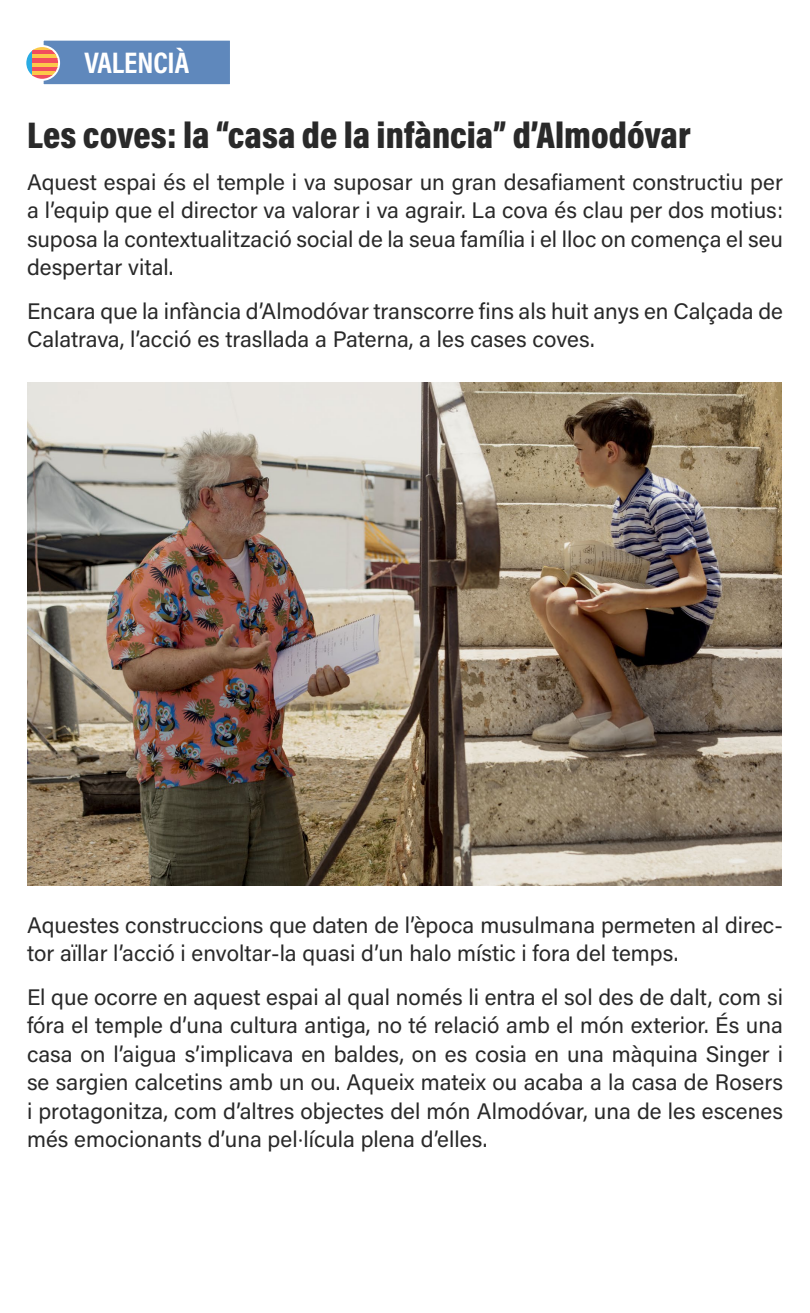
<style>
.page{position:relative;width:810px;height:1313px;background:#fff}
.page>*{position:absolute;margin:0;border:0;box-sizing:border-box;transform-origin:0 0}
.t1{font:900 37.5px "Acumin Pro Cond";color:#292929}
.t2{font:700 30px "Acumin Pro Cond";letter-spacing:-.005em;color:#fff}
.t3{font:22.5px/28.5px "Acumin Variable Concept";letter-spacing:.02em;color:#292929;text-align:justify}
.s1{font-family:"Calibri"}
</style>
<div class="page">
<div style="left:43px;top:40px;width:187px;height:45px;background:#5f88bc"></div>
<div style="left:24px;top:45px;width:36px;height:36px;background:#fff;border-radius:50%"></div>
<svg style="left:26px;top:51px;width:6px;height:24px"></svg>
<svg style="left:33px;top:47px;width:25px;height:3px"></svg>
<div style="left:32px;top:50px;width:26px;height:5px;background:#f24d5e"></div>
<div style="left:32px;top:54px;width:26px;height:5px;background:#fcc94a"></div>
<hr style="left:32px;top:59px;width:26px;height:4px;background:#f24d5e">
<hr style="left:32px;top:63px;width:26px;height:4px;background:#fcc94a">
<hr style="left:32px;top:67px;width:26px;height:4px;background:#f24d5e">
<svg style="left:32px;top:71px;width:26px;height:4px"></svg>
<svg style="left:32px;top:75px;width:26px;height:4px"></svg>
<img style="left:27px;top:383px;width:754px;height:502px">
<h2 class="t2" style="left:84px;top:42px;width:106px">VALENCIÀ</h2>
<h1 class="t1" style="left:27px;top:110px;width:665px">Les coves: la “casa de la infància” d’Almodóvar</h1>
<p class="t3" style="left:27px;top:167px;width:757px">Aquest espai és el temple i va suposar un gran desafiament constructiu per a l’equip que el director va valorar i va agrair. La cova és clau per dos motius: suposa la contextualització social de la seua família i el lloc on comença el seu despertar vital.</p>
<p class="t3" style="left:27px;top:296px;width:757px">Encara que la infància d’Almodóvar transcorre fins als huit anys en Calçada de<br>Calatrava, l’acció es trasllada a Paterna, a les cases coves.</p>
<p class="t3" style="left:27px;top:909px;width:757px">Aquestes construccions que daten de l’època musulmana permeten al direc&shy;tor aïllar l’acció i envoltar-la quasi d’un halo místic i fora del temps.</p>
<p class="t3" style="left:27px;top:981px;width:757px">El que ocorre en aquest espai al qual només li entra el sol des de dalt, com si fóra el temple d’una cultura antiga, no té relació amb el món exterior. És una casa on l’aigua s’implicava en baldes, on es cosia en una màquina Singer i se sargien calcetins amb un ou. Aqueix mateix ou acaba a la casa de Rosers i protagonitza, com d’altres objectes del món Almodóvar, una de les escenes més emocionants d’una pel<span class="s1">·</span>lícula plena d’elles.</p>
</div>
